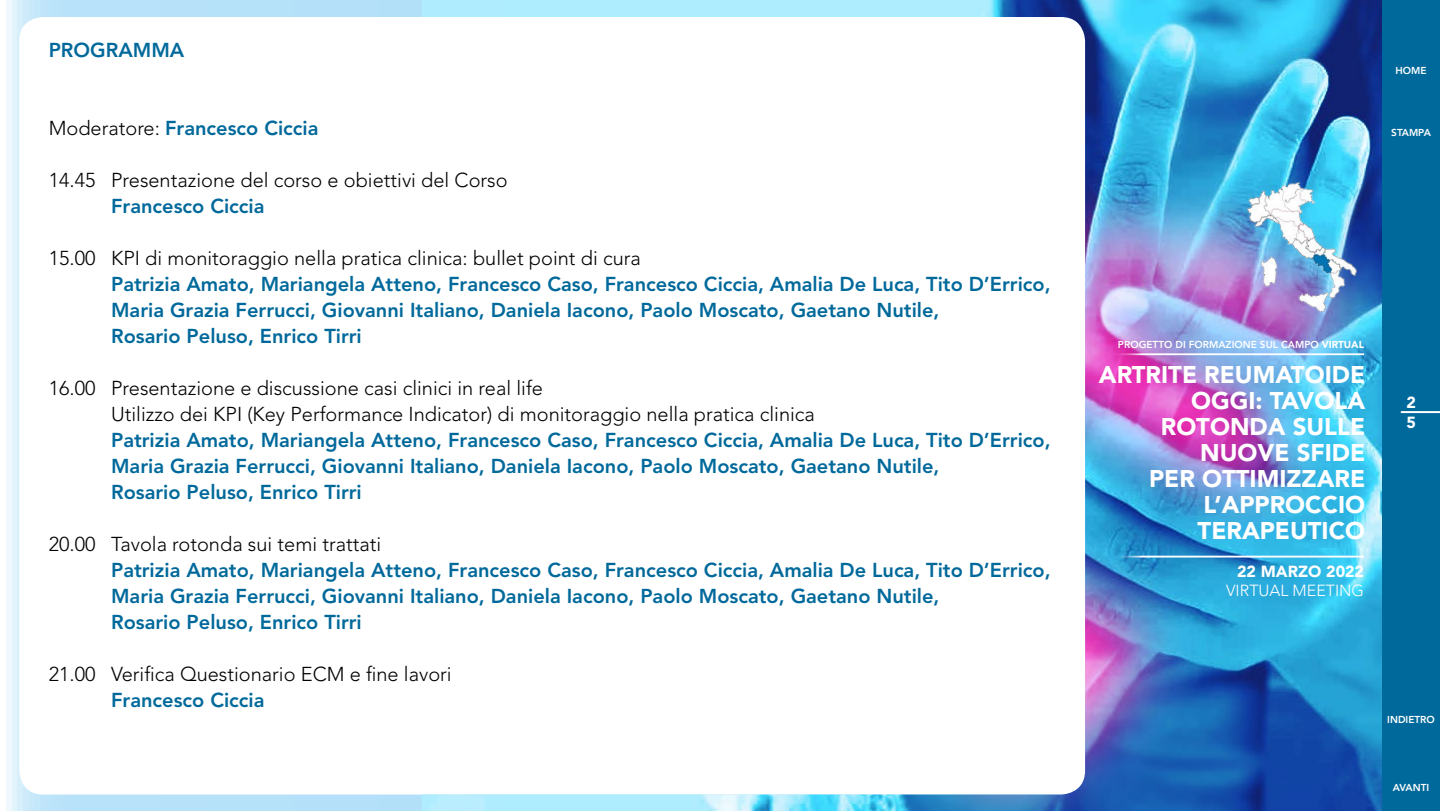
<style>
.page{position:relative;width:1440px;height:811px;background:#fff}
.page>*{position:absolute;margin:0;border:0;box-sizing:border-box;transform-origin:0 0}
.t1{font:900 24px/26px "Avenir LT Std";color:#fff;text-align:right}
.t2{font:800 20px/26px "Avenir LT Std";color:#00699b}
.t3{font:300 20px/26px "Avenir LT Std";color:#000}
.t4{font:300 16px "Avenir LT Std";color:#fff}
.t5{font:900 16px/20.2px "Avenir LT Std";color:#fff}
.t6{font:800 10px "Avenir LT Std";color:#fff}
.s1{font-weight:300;color:#000}
.s2{font-weight:900}
</style>
<div class="page">
<svg style="left:6px;top:0;width:416px;height:811px"></svg>
<img style="left:422px;top:0;width:960px;height:811px">
<div style="left:1382px;top:0;width:58px;height:811px;background:#00699b"></div>
<hr style="left:1402px;top:411px;width:38px;height:2px;background:#fff">
<img style="left:1234px;top:178px;width:127px;height:139px">
<hr style="left:1110px;top:353px;width:254px;height:2px;background:#fff">
<hr style="left:1110px;top:555px;width:254px;height:2px;background:#fff">
<p class="t2" style="left:49px;top:37px;width:137px">PROGRAMMA</p>
<p class="t2" style="left:49px;top:115px;width:271px"><span class="s1">Moderatore:</span> Francesco Ciccia</p>
<p class="t3" style="left:49px;top:167px;width:460px">14.45 Presentazione del corso e obiettivi del Corso</p>
<p class="t2" style="left:111px;top:193px;width:155px">Francesco Ciccia</p>
<p class="t3" style="left:49px;top:245px;width:594px">15.00 KPI di monitoraggio nella pratica clinica: bullet point di cura</p>
<p class="t2" style="left:111px;top:271px;width:941px">Patrizia Amato, Mariangela Atteno, Francesco Caso, Francesco Ciccia, Amalia De Luca, Tito D’Errico,<br>Maria Grazia Ferrucci, Giovanni Italiano, Daniela Iacono, Paolo Moscato, Gaetano Nutile,<br>Rosario Peluso, Enrico Tirri</p>
<p class="t3" style="left:111px;top:375px;width:705px;text-indent:-62px">16.00 Presentazione e discussione casi clinici in real life<br>Utilizzo dei KPI (Key Performance Indicator) di monitoraggio nella pratica clinica</p>
<p class="t2" style="left:111px;top:427px;width:941px">Patrizia Amato, Mariangela Atteno, Francesco Caso, Francesco Ciccia, Amalia De Luca, Tito D’Errico,<br>Maria Grazia Ferrucci, Giovanni Italiano, Daniela Iacono, Paolo Moscato, Gaetano Nutile,<br>Rosario Peluso, Enrico Tirri</p>
<p class="t3" style="left:49px;top:531px;width:334px">20.00 Tavola rotonda sui temi trattati</p>
<p class="t2" style="left:111px;top:557px;width:941px">Patrizia Amato, Mariangela Atteno, Francesco Caso, Francesco Ciccia, Amalia De Luca, Tito D’Errico,<br>Maria Grazia Ferrucci, Giovanni Italiano, Daniela Iacono, Paolo Moscato, Gaetano Nutile,<br>Rosario Peluso, Enrico Tirri</p>
<p class="t3" style="left:49px;top:661px;width:404px">21.00 Verifica Questionario ECM e fine lavori</p>
<p class="t2" style="left:111px;top:687px;width:155px">Francesco Ciccia</p>
<p class="t6" style="left:1396px;top:65px;width:33px">HOME</p>
<p class="t6" style="left:1391px;top:126px;width:41px">STAMPA</p>
<p class="t6" style="left:1118px;top:339px;width:248px">PROGETTO DI FORMAZIONE SUL CAMPO <span class="s2">VIRTUAL</span></p>
<p class="t1" style="left:1099px;top:361px;width:268px">ARTRITE REUMATOIDE<br>OGGI: TAVOLA<br>ROTONDA SULLE<br>NUOVE SFIDE<br>PER OTTIMIZZARE<br>L’APPROCCIO<br>TERAPEUTICO</p>
<p class="t5" style="left:1237px;top:561px;width:129px">22 MARZO 2022</p>
<p class="t4" style="left:1226px;top:581px;width:139px">VIRTUAL MEETING</p>
<p class="t5" style="left:1406px;top:392px;width:11px">2<br>5</p>
<p class="t6" style="left:1387px;top:713px;width:49px">INDIETRO</p>
<p class="t6" style="left:1393px;top:781px;width:38px">AVANTI</p>
</div>
